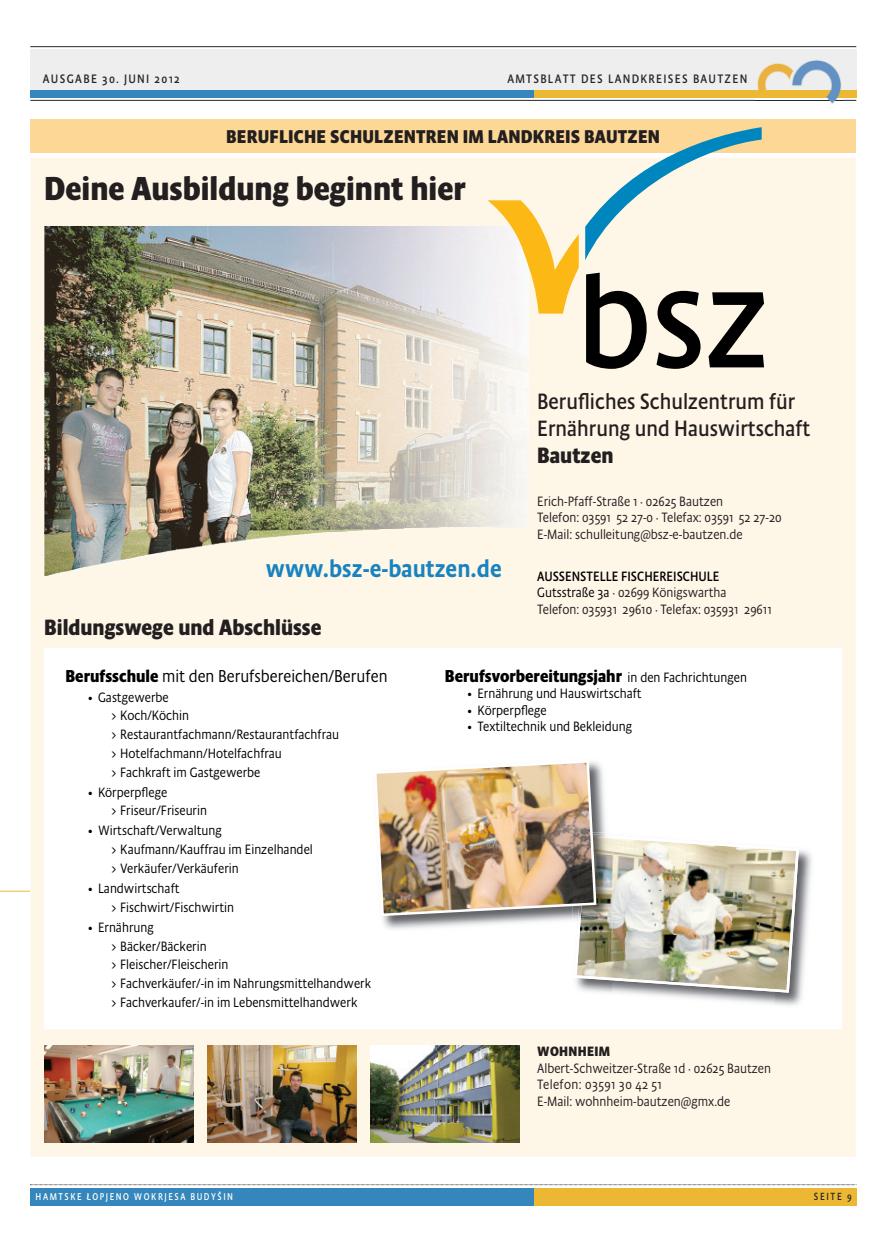
<style>
.page{position:relative;width:887px;height:1252px;background:#fff}
.page>*{position:absolute;margin:0;border:0;box-sizing:border-box;transform-origin:0 0}
.t1{font:33.75px "Absara Sans Head OT Bold+JAWDJF";color:#231f20}
.t2{font:25px "Absara Sans Head OT Medium+IXCAZZ";color:#1983bf}
.t3{font:22.5px/27px "Absara Sans Head OT Regular+BTEWKP";color:#231f20}
.t4{font:22.5px "Absara Sans Head OT Bold+JAWDJF";color:#231f20}
.t5{font:18.75px "Absara Sans Head OT Bold+JAWDJF";letter-spacing:.01em;color:#231f20}
.t6{font:17.5px "Absara Sans Head OT Bold+JAWDJF";color:#000}
.t7{font:17.5px "Absara Sans Head OT Light+GHYJBY";color:#000}
.t8{font:13.75px/18.8px "Absara Sans Head OT Light+GHYJBY";color:#000}
.t9{font:13.75px/16.5px "Absara Sans Head OT Light+GHYJBY";color:#231f20}
.t10{font:13.75px "Absara Sans Head OT Regular+BTEWKP";color:#000}
.t11{font:13.75px "Absara Sans Head OT Bold+JAWDJF";letter-spacing:.025em;color:#231f20}
.t12{font:12.5px "Absara Sans Head OT";letter-spacing:.1em;color:#272627}
.t13{font:10.62px "Absara Sans Head OT";letter-spacing:.16em;color:#272627;scale:.95 1}
.t14{font:10px "Absara Sans Head OT";letter-spacing:.16em;color:#fff;scale:.95 1}
.s1{color:#000}
.s2{font-family:"Absara Sans Head OT Bold+JAWDJF"}
.s3{font-family:"Absara Sans Head OT Light+GHYJBY";font-size:13.75px}
</style>
<div class="page">
<div style="left:30px;top:1187px;width:504px;height:18px;background:#3486bc"></div>
<div style="left:533px;top:1187px;width:323px;height:18px;background:#ecb834"></div>
<svg style="left:30px;top:1184px;width:827px;height:1px"></svg>
<div style="left:30px;top:49px;width:826px;height:48px;background:#eee"></div>
<div style="left:30px;top:90px;width:504px;height:7px;background:#3486bc"></div>
<div style="left:533px;top:90px;width:323px;height:8px;background:#ecb834"></div>
<hr style="left:30px;top:100px;width:826px;height:1px;background:#272627">
<hr style="left:30px;top:46px;width:826px;height:1px;background:#272627">
<img style="left:757px;top:60px;width:85px;height:44px">
<img style="left:757px;top:100px;width:85px;height:1px">
<hr style="left:0;top:890px;width:30px;height:1px;background:#ecb834">
<div style="left:31px;top:158px;width:824px;height:998px;background:#fef6e7"></div>
<div style="left:31px;top:119px;width:824px;height:33px;background:#fdd795"></div>
<img style="left:44px;top:226px;width:484px;height:307px">
<img style="left:44px;top:532px;width:294px;height:44px">
<svg style="left:586px;top:273px;width:60px;height:96px;background:#7f7b73"></svg>
<svg style="left:656px;top:291px;width:44px;height:78px;background:#7b776f"></svg>
<svg style="left:708px;top:292px;width:55px;height:75px;background:#7d7971"></svg>
<svg style="left:585px;top:127px;width:176px;height:133px"></svg>
<svg style="left:487px;top:200px;width:91px;height:113px"></svg>
<div style="left:44px;top:648px;width:797px;height:381px;background:#fff"></div>
<img style="left:370px;top:1045px;width:149px;height:97px">
<img style="left:207px;top:1045px;width:149px;height:97px">
<img style="left:44px;top:1045px;width:149px;height:97px">
<img style="left:798px;top:850px;width:14px;height:26px">
<img style="left:774px;top:876px;width:37px;height:130px">
<img style="left:376px;top:762px;width:422px;height:230px">
<p class="t12" style="left:43px;top:74px;width:139px">AUSGABE 30. JUNI 2012</p>
<p class="t12" style="left:507px;top:74px;width:241px">AMTSBLATT DES LANDKREISES BAUTZEN</p>
<h3 class="t5" style="left:226px;top:130px;width:435px">BERUFLICHE SCHULZENTREN IM LANDKREIS BAUTZEN</h3>
<h1 class="t1" style="left:44px;top:176px;width:423px">Deine Ausbildung beginnt hier</h1>
<h3 class="t3" style="left:537px;top:389px;width:275px">Berufliches Schulzentrum für<br>Ernährung und Hauswirtschaft</h3>
<h3 class="t4" style="left:537px;top:447px;width:78px">Bautzen</h3>
<h2 class="t2" style="left:265px;top:558px;width:238px">www.bsz-e-bautzen.de</h2>
<h3 class="t4" style="left:44px;top:619px;width:279px">Bildungswege und Abschlüsse</h3>
<p class="t9" style="left:537px;top:494px;width:246px">Erich-Pfaff-Straße 1 · 02625 Bautzen<br>Telefon: 03591 52 27-0 · Telefax: 03591 52 27-20<br>E-Mail: schulleitung@bsz-e-bautzen.de</p>
<p class="t10" style="left:537px;top:571px;width:184px">AUSSENSTELLE FISCHEREISCHULE</p>
<p class="t9" style="left:537px;top:585px;width:236px"><span class="s1">Gutsstraße 3a</span> · 02699 Königswartha<br>Telefon: 035931 29610 · Telefax: 035931 29611</p>
<p class="t7" style="left:65px;top:669px;width:323px"><span class="s2">Berufsschule</span> mit den Berufsbereichen/Berufen</p>
<p class="t8" style="left:110px;top:688px;width:230px;text-indent:-22px">• Gastgewerbe<br>&gt; Koch/Köchin<br>&gt; Restaurantfachmann/Restaurantfachfrau &gt; Hotelfachmann/Hotelfachfrau<br>&gt; Fachkraft im Gastgewerbe</p>
<p class="t8" style="left:110px;top:783px;width:98px;text-indent:-22px">• Körperpflege<br>&gt; Friseur/Friseurin</p>
<p class="t8" style="left:110px;top:822px;width:204px;text-indent:-22px">• Wirtschaft/Verwaltung<br>&gt; Kaufmann/Kauffrau im Einzelhandel &gt; Verkäufer/Verkäuferin</p>
<p class="t8" style="left:110px;top:879px;width:125px;text-indent:-22px">• Landwirtschaft<br>&gt; Fischwirt/Fischwirtin</p>
<p class="t8" style="left:110px;top:918px;width:262px;text-indent:-22px">• Ernährung<br>&gt; Bäcker/Bäckerin<br>&gt; Fleischer/Fleischerin<br>&gt; Fachverkäufer/-in im Nahrungsmittelhandwerk &gt; Fachverkaufer/-in im Lebensmittelhandwerk</p>
<p class="t6" style="left:445px;top:669px;width:303px">Berufsvorbereitungsjahr <span class="s3">in den Fachrichtungen</span></p>
<p class="t8" style="left:467px;top:685px;width:176px">• Ernährung und Hauswirtschaft</p>
<p class="t8" style="left:467px;top:701px;width:81px">• Körperpflege</p>
<p class="t8" style="left:467px;top:718px;width:166px">• Textiltechnik und Bekleidung</p>
<p class="t11" style="left:537px;top:1046px;width:74px">WOHNHEIM</p>
<p class="t9" style="left:537px;top:1060px;width:235px">Albert-Schweitzer-Straße 1d · 02625 Bautzen<br>Telefon: 03591 30 42 51<br>E-Mail: wohnheim-bautzen@gmx.de</p>
<p class="t14" style="left:36px;top:1193px;width:209px">HAMTSKE <sup>/</sup>LOPJENO WOKRJESA BUDYŠIN</p>
<p class="t13" style="left:813px;top:1192px;width:41px">SEITE 9</p>
</div>
